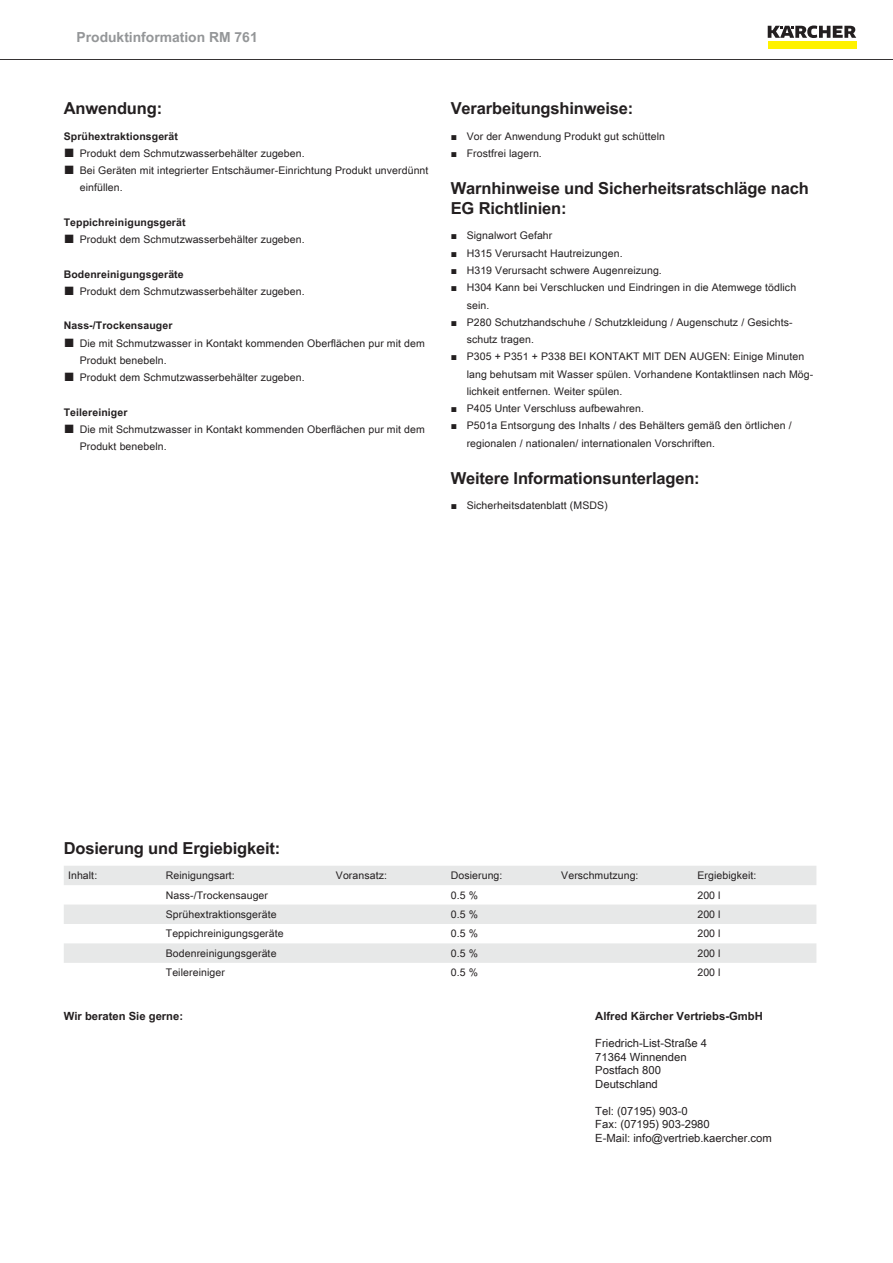
<style>
.page{position:relative;width:893px;height:1263px;background:#fff}
.page>*{position:absolute;margin:0;border:0;box-sizing:border-box;transform-origin:0 0}
.t1{font:700 16.5px/19.8px "Arial Unicode MS";letter-spacing:-.01em;color:#231f20}
.t2{font:700 13.8px "Arial Unicode MS";color:#949698}
.t3{font:11.25px/13.5px "Arial Unicode MS";color:#231f20}
.t4{font:700 11.25px "Arial Unicode MS";color:#231f20}
.t5{font:10.5px/17.2px "Arial Unicode MS";letter-spacing:.01em;color:#231f20}
.t6{font:700 10.5px "Arial Unicode MS";letter-spacing:.01em;color:#231f20}
.s1{font-family:"Arial";font-size:18px}
.s2{font-family:"Arial"}
</style>
<div class="page">
<hr style="left:0;top:59px;width:893px;height:1px;background:#231f20">
<div style="left:768px;top:42px;width:88px;height:7px;background:#fff200"></div>
<svg style="left:768px;top:26px;width:88px;height:12px"></svg>
<svg style="left:64px;top:866px;width:752px;height:97px;fill:#e7e8e8"></svg>
<h2 class="t2" style="left:77px;top:27px;width:183px">Produktinformation RM 761</h2>
<h1 class="t1" style="left:64px;top:99px;width:100px">Anwendung:</h1>
<p class="t6" style="left:64px;top:128px;width:116px">Sprühextraktionsgerät</p>
<p class="t5" style="left:64px;top:144px;width:242px"><span class="s1">■</span> Produkt dem Schmutzwasserbehälter zugeben.</p>
<p class="t5" style="left:80px;top:162px;width:350px;text-indent:-16px"><span class="s1">■</span> Bei Geräten mit integrierter Entschäumer-Einrichtung Produkt unverdünnt einfüllen.</p>
<p class="t6" style="left:64px;top:214px;width:123px">Teppichreinigungsgerät</p>
<p class="t5" style="left:64px;top:231px;width:242px"><span class="s1">■</span> Produkt dem Schmutzwasserbehälter zugeben.</p>
<p class="t6" style="left:64px;top:266px;width:121px">Bodenreinigungsgeräte</p>
<p class="t5" style="left:64px;top:282px;width:242px"><span class="s1">■</span> Produkt dem Schmutzwasserbehälter zugeben.</p>
<p class="t6" style="left:64px;top:318px;width:110px">Nass-/Trockensauger</p>
<p class="t5" style="left:80px;top:334px;width:347px;text-indent:-16px"><span class="s1">■</span> Die mit Schmutzwasser in Kontakt kommenden Oberflächen pur mit dem<br>Produkt benebeln.</p>
<p class="t5" style="left:64px;top:369px;width:242px"><span class="s1">■</span> Produkt dem Schmutzwasserbehälter zugeben.</p>
<p class="t6" style="left:64px;top:404px;width:65px">Teilereiniger</p>
<p class="t5" style="left:80px;top:420px;width:347px;text-indent:-16px"><span class="s1">■</span> Die mit Schmutzwasser in Kontakt kommenden Oberflächen pur mit dem<br>Produkt benebeln.</p>
<h1 class="t1" style="left:451px;top:99px;width:184px">Verarbeitungshinweise:</h1>
<p class="t5" style="left:451px;top:127px;width:216px"><span class="s2">■</span> Vor der Anwendung Produkt gut schütteln</p>
<p class="t5" style="left:451px;top:144px;width:93px"><span class="s2">■</span> Frostfrei lagern.</p>
<h1 class="t1" style="left:451px;top:179px;width:360px">Warnhinweise und Sicherheitsratschläge nach<br>EG Richtlinien:</h1>
<p class="t5" style="left:451px;top:227px;width:103px"><span class="s2">■</span> Signalwort Gefahr</p>
<p class="t5" style="left:451px;top:244px;width:173px"><span class="s2">■</span> H315 Verursacht Hautreizungen.</p>
<p class="t5" style="left:451px;top:261px;width:213px"><span class="s2">■</span> H319 Verursacht schwere Augenreizung.</p>
<p class="t5" style="left:467px;top:279px;width:331px;text-indent:-16px"><span class="s2">■</span> H304 Kann bei Verschlucken und Eindringen in die Atemwege tödlich sein.</p>
<p class="t5" style="left:467px;top:313px;width:327px;text-indent:-16px"><span class="s2">■</span> P280 Schutzhandschuhe / Schutzkleidung / Augenschutz / Gesichts&shy;schutz tragen.</p>
<p class="t5" style="left:467px;top:348px;width:348px;text-indent:-16px"><span class="s2">■</span> P305 + P351 + P338 BEI KONTAKT MIT DEN AUGEN: Einige Minuten lang behutsam mit Wasser spülen. Vorhandene Kontaktlinsen nach Mög&shy;lichkeit entfernen. Weiter spülen.</p>
<p class="t5" style="left:451px;top:399px;width:195px"><span class="s2">■</span> P405 Unter Verschluss aufbewahren.</p>
<p class="t5" style="left:467px;top:417px;width:326px;text-indent:-16px"><span class="s2">■</span> P501a Entsorgung des Inhalts / des Behälters gemäß den örtlichen / regionalen / nationalen/ internationalen Vorschriften.</p>
<h1 class="t1" style="left:451px;top:468px;width:251px">Weitere Informationsunterlagen:</h1>
<p class="t5" style="left:451px;top:497px;width:159px"><span class="s2">■</span> Sicherheitsdatenblatt (MSDS)</p>
<h1 class="t1" style="left:64px;top:838px;width:218px">Dosierung und Ergiebigkeit:</h1>
<p class="t5" style="left:68px;top:867px;width:31px">Inhalt:</p>
<p class="t5" style="left:166px;top:867px;width:71px">Reinigungsart:</p>
<p class="t5" style="left:336px;top:867px;width:53px">Voransatz:</p>
<p class="t5" style="left:451px;top:867px;width:53px">Dosierung:</p>
<p class="t5" style="left:561px;top:867px;width:79px">Verschmutzung:</p>
<p class="t5" style="left:697px;top:867px;width:61px">Ergiebigkeit:</p>
<p class="t5" style="left:166px;top:886px;width:104px">Nass-/Trockensauger</p>
<p class="t5" style="left:451px;top:886px;width:29px">0.5 %</p>
<p class="t5" style="left:697px;top:886px;width:25px">200 l</p>
<p class="t5" style="left:166px;top:905px;width:112px">Sprühextraktionsgeräte</p>
<p class="t5" style="left:451px;top:905px;width:29px">0.5 %</p>
<p class="t5" style="left:697px;top:905px;width:25px">200 l</p>
<p class="t5" style="left:166px;top:925px;width:119px">Teppichreinigungsgeräte</p>
<p class="t5" style="left:451px;top:925px;width:29px">0.5 %</p>
<p class="t5" style="left:697px;top:925px;width:25px">200 l</p>
<p class="t5" style="left:166px;top:944px;width:112px">Bodenreinigungsgeräte</p>
<p class="t5" style="left:451px;top:944px;width:29px">0.5 %</p>
<p class="t5" style="left:697px;top:944px;width:25px">200 l</p>
<p class="t5" style="left:166px;top:964px;width:61px">Teilereiniger</p>
<p class="t5" style="left:451px;top:964px;width:29px">0.5 %</p>
<p class="t5" style="left:697px;top:964px;width:25px">200 l</p>
<p class="t4" style="left:64px;top:1008px;width:121px">Wir beraten Sie gerne:</p>
<p class="t4" style="left:595px;top:1008px;width:169px">Alfred Kärcher Vertriebs-GmbH</p>
<p class="t3" style="left:595px;top:1036px;width:113px">Friedrich-List-Straße 4<br>71364 Winnenden<br>Postfach 800<br>Deutschland</p>
<p class="t3" style="left:595px;top:1104px;width:178px">Tel: (07195) 903-0<br>Fax: (07195) 903-2980<br>E-Mail: info@vertrieb.kaercher.com</p>
</div>
